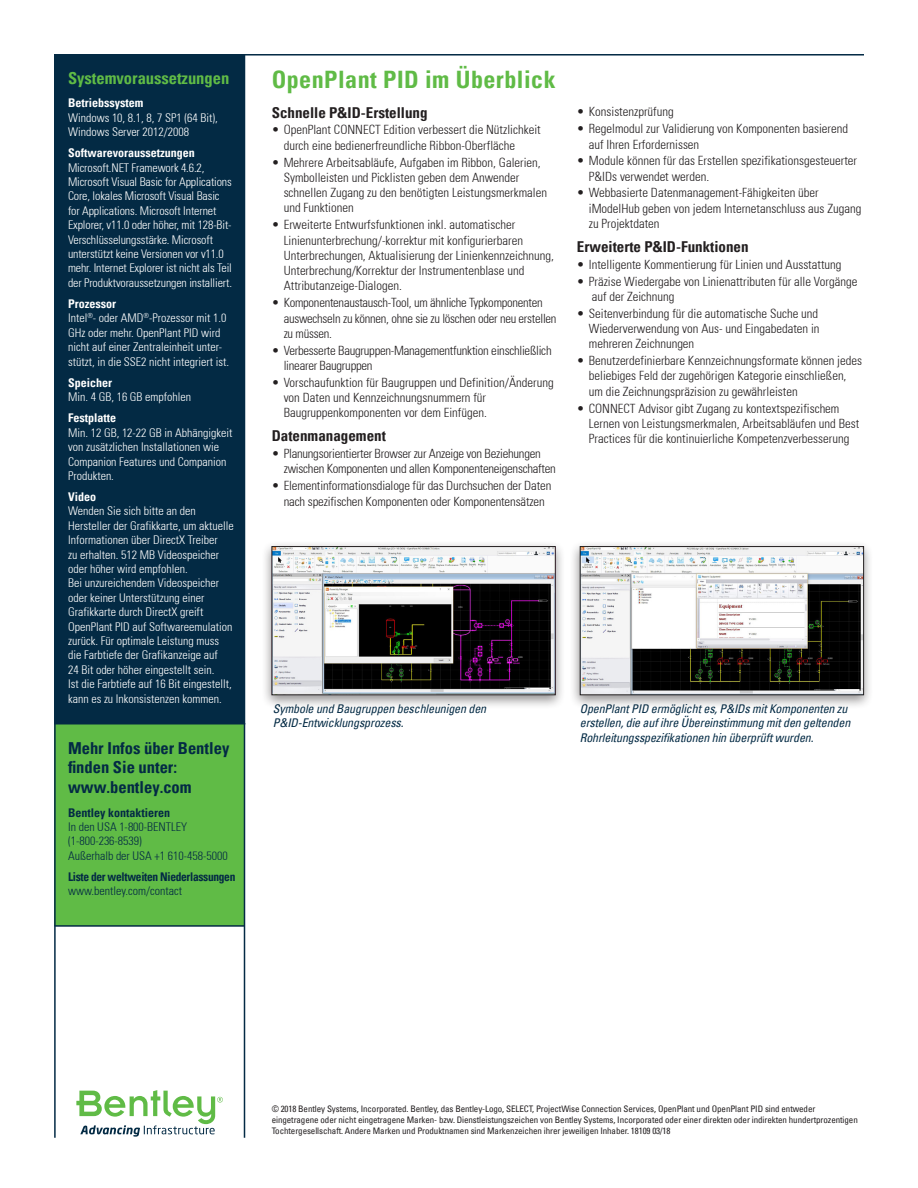
<style>
.page{position:relative;width:918px;height:1188px;background:#fff}
.page>*{position:absolute;margin:0;border:0;box-sizing:border-box;transform-origin:0 0}
.P__At-A-Glance_Head{font:700 condensed 24px "Univers";letter-spacing:.02em;color:#60bb46}
.S__Sidebar_Header_B{font:700 condensed 16.5px/19.8px "Univers";color:#032a44}
.S__Sidebar_Header_G{font:700 condensed 16.5px "Univers";color:#60bb46}
.S__Bullet_sub-heads{font:700 condensed 15px "Univers";color:#231f20}
.t1{font:300 condensed 12.75px/15.3px "Univers 47";color:#231f20}
.t2{font:300 condensed 12.75px/15.3px "Univers 47";letter-spacing:-.02em;color:#231f20}
.S__Sidebar_body_Whi{font:300 condensed 12px/14.4px "Univers 47";color:#fff}
.S__Image_captions{font:italic condensed 12px/14.4px "Univers";letter-spacing:-.01em;color:#032a44}
.S__Sidebar_body_Blu{font:300 condensed 12px/14.4px "Univers 47";color:#032a44}
.S__Sidebar_sub-head{font:700 condensed 12px "Univers";color:#fff}
.S__Sidebar_sub-head-2{font:700 condensed 12px "Univers";letter-spacing:-.025em;color:#032a44;scale:.95 1}
.S__Sidebar_sub-head-3{font:700 condensed 12px "Univers";color:#032a44}
.t3{font:condensed 9px/10.8px "Univers 57";letter-spacing:-.01em;color:#231f20}
.s1{font-family:"Univers";font-weight:700}
</style>
<div class="page">
<div style="left:55px;top:330px;width:190px;height:596px;background:#60bb46"></div>
<hr style="left:55px;top:925px;width:190px;height:2px;background:#032a44">
<div style="left:55px;top:54px;width:190px;height:670px;background:#032a44"></div>
<hr style="left:244px;top:54px;width:1px;height:1084px;background:#032a44">
<hr style="left:54px;top:54px;width:2px;height:1084px;background:#032a44">
<hr style="left:56px;top:54px;width:808px;height:2px;background:#032a44">
<div style="left:261px;top:541px;width:305px;height:169px;background:#231f20;opacity:.5"></div>
<svg style="left:271px;top:546px;width:285px;height:150px"></svg>
<div style="left:570px;top:541px;width:304px;height:169px;background:#231f20;opacity:.5"></div>
<svg style="left:579px;top:546px;width:285px;height:150px"></svg>
<svg style="left:76px;top:1090px;width:147px;height:47px"></svg>
<p class="S__Sidebar_Header_G" style="left:68px;top:68px;width:163px">Systemvoraussetzungen</p>
<p class="S__Sidebar_sub-head" style="left:68px;top:96px;width:77px">Betriebssystem</p>
<p class="S__Sidebar_body_Whi" style="left:68px;top:110px;width:151px">Windows 10, 8.1, 8, 7 SP1 (64 Bit),<br>Windows Server 2012/2008</p>
<p class="S__Sidebar_body_Whi" style="left:68px;top:146px;width:166px"><span class="s1">Softwarevoraussetzungen </span>Microsoft.NET Framework 4.6.2, Microsoft Visual Basic for Applications Core, lokales Microsoft Visual Basic for Applications. Microsoft Internet Explorer, v11.0 oder höher, mit 128-Bit-Verschlüsselungsstärke. Microsoft unterstützt keine Versionen vor v11.0 mehr. Internet Explorer ist nicht als Teil der Produktvoraussetzungen installiert.</p>
<p class="S__Sidebar_body_Whi" style="left:68px;top:297px;width:163px"><span class="s1">Prozessor<br></span>Intel<sup>®</sup>- oder AMD<sup>®</sup>-Prozessor mit 1.0<br>GHz oder mehr. OpenPlant PID wird nicht auf einer Zentraleinheit unter&shy;stützt, in die SSE2 nicht integriert ist.</p>
<p class="S__Sidebar_sub-head" style="left:68px;top:375px;width:46px">Speicher</p>
<p class="S__Sidebar_body_Whi" style="left:68px;top:390px;width:125px">Min. 4 GB, 16 GB empfohlen</p>
<p class="S__Sidebar_sub-head" style="left:68px;top:411px;width:49px">Festplatte</p>
<p class="S__Sidebar_body_Whi" style="left:68px;top:425px;width:166px">Min. 12 GB, 12-22 GB in Abhängigkeit von zusätzlichen Installationen wie<br>Companion Features und Companion<br>Produkten.</p>
<p class="S__Sidebar_sub-head" style="left:68px;top:489px;width:30px">Video</p>
<p class="S__Sidebar_body_Whi" style="left:68px;top:504px;width:167px">Wenden Sie sich bitte an den Hersteller der Grafikkarte, um aktuelle Informationen über DirectX Treiber<br>zu erhalten. 512 MB Videospeicher oder höher wird empfohlen.<br>Bei unzureichendem Videospeicher oder keiner Unterstützung einer Grafikkarte durch DirectX greift OpenPlant PID auf Softwareemulation zurück. Für optimale Leistung muss die Farbtiefe der Grafikanzeige auf<br>24 Bit oder höher eingestellt sein.<br>Ist die Farbtiefe auf 16 Bit eingestellt, kann es zu Inkonsistenzen kommen.</p>
<p class="S__Sidebar_Header_B" style="left:68px;top:738px;width:163px">Mehr Infos über Bentley finden Sie unter: www.bentley.com</p>
<p class="S__Sidebar_sub-head-3" style="left:68px;top:805px;width:103px">Bentley kontaktieren</p>
<p class="S__Sidebar_body_Blu" style="left:68px;top:820px;width:161px">In den USA 1-800-BENTLEY (1-800-236-8539)<br>Außerhalb der USA +1 610-458-5000</p>
<p class="S__Sidebar_sub-head-2" style="left:68px;top:869px;width:178px">Liste der weltweiten Niederlassungen</p>
<p class="S__Sidebar_body_Blu" style="left:68px;top:884px;width:116px">www.bentley.com/contact</p>
<p class="P__At-A-Glance_Head" style="left:272px;top:65px;width:286px">OpenPlant PID im Überblick</p>
<p class="S__Bullet_sub-heads" style="left:272px;top:103px;width:157px">Schnelle P&amp;ID-Erstellung</p>
<p class="t1" style="left:284px;top:122px;width:259px;text-indent:-12px">• OpenPlant CONNECT Edition verbessert die Nützlichkeit durch eine bedienerfreundliche Ribbon-Oberfläche</p>
<p class="t1" style="left:284px;top:154px;width:265px;text-indent:-12px">• Mehrere Arbeitsabläufe, Aufgaben im Ribbon, Galerien, Symbolleisten und Picklisten geben dem Anwender schnellen Zugang zu den benötigten Leistungsmerkmalen und Funktionen</p>
<p class="t1" style="left:284px;top:217px;width:272px;text-indent:-12px">• Erweiterte Entwurfsfunktionen inkl. automatischer Linienunterbrechung/-korrektur mit konfigurierbaren Unterbrechungen, Aktualisierung der Linienkennzeichnung, Unterbrechung/Korrektur der Instrumentenblase und Attributanzeige-Dialogen.</p>
<p class="t2" style="left:284px;top:295px;width:274px;text-indent:-12px">• Komponentenaustausch-Tool, um ähnliche Typkomponenten auswechseln zu können, ohne sie zu löschen oder neu erstellen zu müssen.</p>
<p class="t2" style="left:284px;top:343px;width:269px;text-indent:-12px">• Verbesserte Baugruppen-Managementfunktion einschließlich linearer Baugruppen</p>
<p class="t1" style="left:284px;top:375px;width:271px;text-indent:-12px">• Vorschaufunktion für Baugruppen und Definition/Änderung von Daten und Kennzeichnungsnummern für<br>Baugruppenkomponenten vor dem Einfügen.</p>
<p class="S__Bullet_sub-heads" style="left:272px;top:427px;width:116px">Datenmanagement</p>
<p class="t2" style="left:284px;top:446px;width:274px;text-indent:-12px">• Planungsorientierter Browser zur Anzeige von Beziehungen zwischen Komponenten und allen Komponenteneigenschaften</p>
<p class="t1" style="left:272px;top:478px;width:281px;text-align:center">• Elementinformationsdialoge für das Durchsuchen der Daten nach spezifischen Komponenten oder Komponentensätzen</p>
<p class="t1" style="left:577px;top:104px;width:98px">• Konsistenzprüfung</p>
<p class="t1" style="left:589px;top:121px;width:261px;text-indent:-12px">• Regelmodul zur Validierung von Komponenten basierend auf Ihren Erfordernissen</p>
<p class="t1" style="left:589px;top:153px;width:270px;text-indent:-12px">• Module können für das Erstellen spezifikationsgesteuerter<br>P&amp;IDs verwendet werden.</p>
<p class="t1" style="left:589px;top:185px;width:274px;text-indent:-12px">• Webbasierte Datenmanagement-Fähigkeiten über iModelHub geben von jedem Internetanschluss aus Zugang zu Projektdaten</p>
<p class="S__Bullet_sub-heads" style="left:577px;top:237px;width:173px">Erweiterte P&amp;ID-Funktionen</p>
<p class="t1" style="left:577px;top:257px;width:266px">• Intelligente Kommentierung für Linien und Ausstattung</p>
<p class="t1" style="left:592px;top:273px;width:267px;text-indent:-15px">• Präzise Wiedergabe von Linienattributen für alle Vorgänge auf der Zeichnung</p>
<p class="t1" style="left:589px;top:306px;width:232px;text-align:justify;text-indent:-12px">• Seitenverbindung für die automatische Suche und Wiederverwendung von Aus- und Eingabedaten in mehreren Zeichnungen</p>
<p class="t1" style="left:589px;top:353px;width:275px;text-indent:-12px">• Benutzerdefinierbare Kennzeichnungsformate können jedes beliebiges Feld der zugehörigen Kategorie einschließen, um die Zeichnungspräzision zu gewährleisten</p>
<p class="t1" style="left:589px;top:400px;width:272px;text-indent:-12px">• CONNECT Advisor gibt Zugang zu kontextspezifischem<br>Lernen von Leistungsmerkmalen, Arbeitsabläufen und Best<br>Practices für die kontinuierliche Kompetenzverbesserung</p>
<p class="S__Image_captions" style="left:273px;top:701px;width:215px">Symbole und Baugruppen beschleunigen den<br>P&amp;ID-Entwicklungsprozess.</p>
<p class="S__Image_captions" style="left:580px;top:701px;width:272px">OpenPlant PID ermöglicht es, P&amp;IDs mit Komponenten zu erstellen, die auf ihre Übereinstimmung mit den geltenden<br>Rohrleitungsspezifikationen hin überprüft wurden.</p>
<p class="t3" style="left:272px;top:1104px;width:588px">© 2018 Bentley Systems, Incorporated. Bentley, das Bentley-Logo, SELECT, ProjectWise Connection Services, OpenPlant und OpenPlant PID sind entweder eingetragene oder nicht eingetragene Marken- bzw. Dienstleistungszeichen von Bentley Systems, Incorporated oder einer direkten oder indirekten hundertprozentigen<br>Tochtergesellschaft. Andere Marken und Produktnamen sind Markenzeichen ihrer jeweiligen Inhaber. 18109 03/18</p>
</div>
